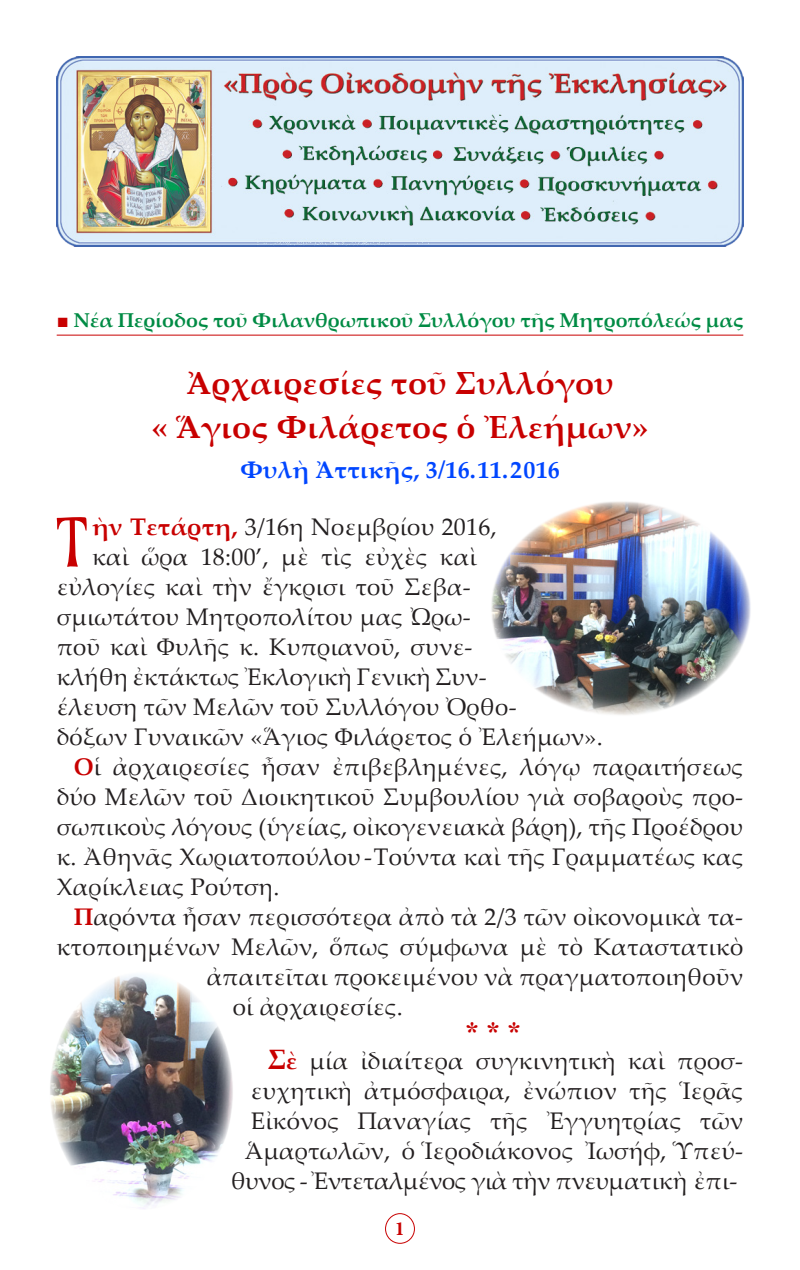
<style>
.page{position:relative;width:800px;height:1270px;background:#fff}
.page>*{position:absolute;margin:0;border:0;box-sizing:border-box;transform-origin:0 0}
.t1{font:74.8px "Icon Script Pro Test 1";color:#c80000;scale:.84 1}
.t2{font:700 32px "Palatino Linotype";letter-spacing:.01em;color:#c80000}
.Asteriskoi{font:28px "CTOS New Times Bold Test 1";color:#c80000}
.t3{font:24px/30px "Palatino Linotype";letter-spacing:.01em;color:#231f20}
.t4{font:700 24px "Palatino Linotype";letter-spacing:.01em;color:#0046ff}
.t5{font:700 20px "Palatino Linotype";color:#008b44}
.t6{font:700 20px "Minion Pro";color:#c80000}
.s1{font-family:"CTOS New Times Roman Test 1";font-weight:400;color:#c80000}
.s2{font-weight:700;color:#c80000}
.s3{font-weight:700;font-size:28px;color:#c80000}
</style>
<div class="page">
<div style="left:385px;top:1213px;width:30px;height:31px;border:1px solid #c80000;border-radius:50%"></div>
<hr style="left:57px;top:335px;width:686px;height:1px;background:#c80000">
<img style="left:57px;top:57px;width:686px;height:190px">
<img style="left:50px;top:975px;width:183px;height:234px">
<img style="left:491px;top:501px;width:260px;height:214px">
<p class="t5" style="left:57px;top:306px;width:688px"><span class="s1">■</span> Νέα Περίοδος τοῦ Φιλανθρωπικοῦ Συλλόγου τῆς Μητροπόλεώς μας</p>
<p class="t2" style="left:186px;top:361px;width:429px">Ἀρχαιρεσίες τοῦ Συλλόγου</p>
<p class="t2" style="left:151px;top:405px;width:499px">« Ἅγιος Φιλάρετος ὁ Ἐλεήμων»</p>
<p class="t4" style="left:240px;top:453px;width:321px">Φυλὴ Ἀττικῆς, 3/16.11.2016</p>
<p class="t1" style="left:56px;top:492px;width:44px">Τ</p>
<p class="t3" style="left:92px;top:511px;width:406px"><span class="s2">ὴν Τετάρτη,</span> 3/16η Νοεμβρίου 2016,</p>
<p class="t3" style="left:92px;top:541px;width:386px">καὶ ὥρα 18:00’, μὲ τὶς εὐχὲς καὶ</p>
<p class="t3" style="left:57px;top:571px;width:415px">εὐλογίες καὶ τὴν ἔγκρισι τοῦ Σεβα-</p>
<p class="t3" style="left:57px;top:601px;width:415px">σμιωτάτου Μητροπολίτου μας Ὠρω-</p>
<p class="t3" style="left:57px;top:631px;width:417px">ποῦ καὶ Φυλῆς κ. Κυπριανοῦ, συνε-</p>
<p class="t3" style="left:57px;top:661px;width:431px">κλήθη ἐκτάκτως Ἐκλογικὴ Γενικὴ Συν-</p>
<p class="t3" style="left:57px;top:691px;width:548px">έλευση τῶν Μελῶν τοῦ Συλλόγου Ὀρθο-<br>δόξων Γυναικῶν «Ἅγιος Φιλάρετος ὁ Ἐλεήμων».</p>
<p class="t3" style="left:57px;top:751px;width:688px;text-align:justify;text-indent:17px"><span class="s2">Ο</span>ἱ ἀρχαιρεσίες ἦσαν ἐπιβεβλημένες, λόγῳ παραιτήσεως δύο Μελῶν τοῦ Διοικητικοῦ Συμβουλίου γιὰ σοβαροὺς προ&shy;σωπικοὺς λόγους (ὑγείας, οἰκογενειακὰ βάρη), τῆς Προέδρου κ. Ἀθηνᾶς Χωριατοπούλου -Τούντα καὶ τῆς Γραμματέως κας Χαρίκλειας Ρούτση.</p>
<p class="t3" style="left:74px;top:901px;width:671px"><span class="s2">Π</span>αρόντα ἦσαν περισσότερα ἀπὸ τὰ 2/3 τῶν οἰκονομικὰ τα-</p>
<p class="t3" style="left:57px;top:931px;width:688px">κτοποιημένων Μελῶν, ὅπως σύμφωνα μὲ τὸ Καταστατικὸ</p>
<p class="t3" style="left:207px;top:961px;width:538px">ἀπαιτεῖται προκειμένου νὰ πραγματοποιηθοῦν</p>
<p class="t3" style="left:233px;top:991px;width:172px">οἱ ἀρχαιρεσίες.</p>
<p class="Asteriskoi" style="left:465px;top:1016px;width:58px">* * *</p>
<p class="t3" style="left:231px;top:1044px;width:514px;text-align:right"><span class="s3">Σ</span><span class="s2">ὲ</span> μία ἰδιαίτερα συγκινητικὴ καὶ προσ&shy;ευχητικὴ ἀτμόσφαιρα, ἐνώπιον τῆς Ἱερᾶς Εἰκόνος Παναγίας τῆς Ἐγγυητρίας τῶν Ἁμαρτωλῶν, ὁ Ἱεροδιάκονος Ἰωσήφ, Ὑπεύ&shy;θυνος -Ἐντεταλμένος γιὰ τὴν πνευματικὴ ἐπι-</p>
<p class="t6" style="left:395px;top:1215px;width:11px">1</p>
</div>
